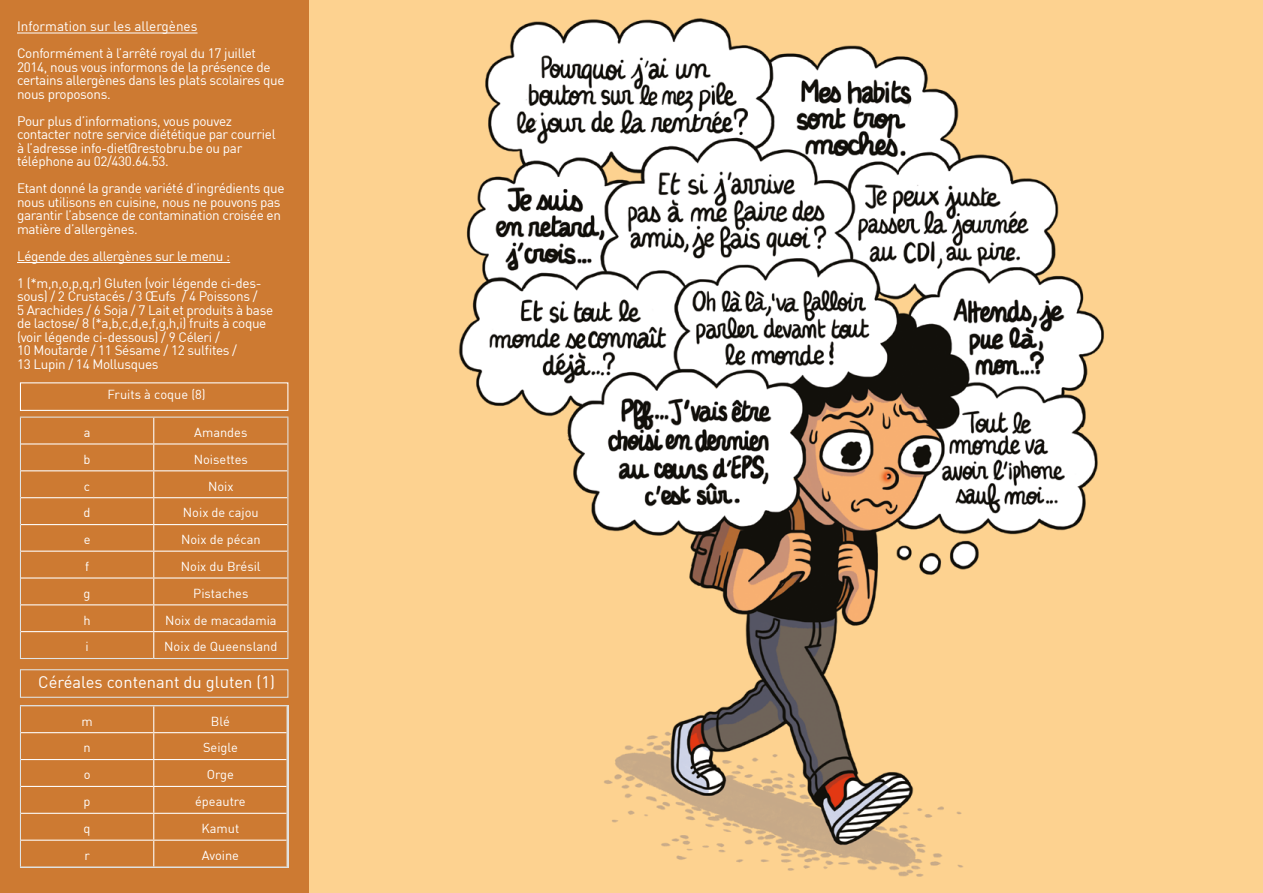
<style>
.page{position:relative;width:1263px;height:893px;background:#fff}
.page>*{position:absolute;margin:0;border:0;box-sizing:border-box;transform-origin:0 0}
.t1{font:16.5px "DIN";color:#fff}
.t2{font:13.5px/13.5px "DIN";letter-spacing:-.025em;color:#fff}
.t3{font:13.5px "DIN";color:#fff}
.t4{font:12.9px "DIN";color:#fff}
</style>
<div class="page">
<div style="left:276px;top:0;width:987px;height:893px;background:#fdd290"></div>
<img style="left:458px;top:18px;width:646px;height:859px">
<div style="left:0;top:0;width:308px;height:893px;background:#cd7a32"></div>
<svg style="left:21px;top:418px;width:266px;height:240px"></svg>
<hr style="left:21px;top:443px;width:133px;height:1px;background:#fff">
<hr style="left:154px;top:443px;width:133px;height:1px;background:#fff">
<hr style="left:21px;top:470px;width:133px;height:1px;background:#fff">
<hr style="left:154px;top:470px;width:133px;height:1px;background:#fff">
<hr style="left:21px;top:497px;width:133px;height:1px;background:#fff">
<hr style="left:154px;top:497px;width:133px;height:1px;background:#fff">
<hr style="left:21px;top:524px;width:133px;height:1px;background:#fff">
<hr style="left:154px;top:524px;width:133px;height:1px;background:#fff">
<hr style="left:21px;top:551px;width:133px;height:1px;background:#fff">
<hr style="left:154px;top:551px;width:133px;height:1px;background:#fff">
<hr style="left:21px;top:577px;width:133px;height:2px;background:#fff">
<hr style="left:154px;top:577px;width:133px;height:2px;background:#fff">
<hr style="left:21px;top:604px;width:133px;height:1px;background:#fff">
<hr style="left:154px;top:604px;width:133px;height:1px;background:#fff">
<hr style="left:21px;top:631px;width:133px;height:1px;background:#fff">
<hr style="left:154px;top:631px;width:133px;height:1px;background:#fff">
<svg style="left:153px;top:418px;width:1px;height:240px"></svg>
<hr style="left:20px;top:417px;width:134px;height:1px;background:#e1e3e3">
<hr style="left:154px;top:417px;width:134px;height:1px;background:#e1e3e3">
<svg style="left:20px;top:418px;width:1px;height:240px"></svg>
<svg style="left:287px;top:418px;width:1px;height:240px"></svg>
<hr style="left:20px;top:658px;width:134px;height:1px;background:#e1e3e3">
<hr style="left:154px;top:658px;width:134px;height:1px;background:#e1e3e3">
<hr style="left:20px;top:705px;width:134px;height:1px;background:#e1e3e3">
<hr style="left:154px;top:705px;width:134px;height:1px;background:#e1e3e3">
<svg style="left:20px;top:706px;width:268px;height:160px"></svg>
<hr style="left:20px;top:866px;width:134px;height:1px;background:#e1e3e3">
<hr style="left:154px;top:866px;width:134px;height:1px;background:#e1e3e3">
<div style="left:20px;top:382px;width:268px;height:29px;background:#cd7a32;border:1px solid #fff"></div>
<div style="left:20px;top:669px;width:268px;height:29px;background:#cd7a32;border:1px solid #e1e3e3"></div>
<hr style="left:17px;top:33px;width:180px;height:1px;background:#fff">
<hr style="left:17px;top:262px;width:213px;height:1px;background:#fff">
<p class="t3" style="left:17px;top:18px;width:182px">Information sur les allergènes</p>
<p class="t2" style="left:17px;top:46px;width:269px">Conformément à l’arrêté royal du 17 juillet 2014, nous vous informons de la présence de certains allergènes dans les plats scolaires que nous proposons.</p>
<p class="t2" style="left:17px;top:114px;width:260px">Pour plus d’informations, vous pouvez contacter notre service diététique par courriel à l’adresse info-diet@restobru.be ou par téléphone au 02/430.64.53.</p>
<p class="t2" style="left:17px;top:181px;width:269px">Etant donné la grande variété d’ingrédients que nous utilisons en cuisine, nous ne pouvons pas garantir l’absence de contamination croisée en matière d’allergènes.</p>
<p class="t2" style="left:17px;top:249px;width:215px">Légende des allergènes sur le menu :</p>
<p class="t2" style="left:17px;top:276px;width:246px">1 (*m,n,o,p,q,r) Gluten (voir légende ci-des&shy;sous) / 2 Crustacés / 3 Œufs / 4 Poissons /</p>
<p class="t2" style="left:17px;top:303px;width:258px">5 Arachides / 6 Soja / 7 Lait et produits à base de lactose/ 8 (*a,b,c,d,e,f,g,h,i) fruits à coque (voir légende ci-dessous) / 9 Céleri /</p>
<p class="t2" style="left:17px;top:343px;width:222px">10 Moutarde / 11 Sésame / 12 sulfites /</p>
<p class="t2" style="left:17px;top:357px;width:143px">13 Lupin / 14 Mollusques</p>
<p class="t4" style="left:108px;top:386px;width:100px">Fruits à coque (8)</p>
<p class="t4" style="left:84px;top:424px;width:8px">a</p>
<p class="t4" style="left:194px;top:424px;width:55px">Amandes</p>
<p class="t4" style="left:84px;top:451px;width:8px">b</p>
<p class="t4" style="left:194px;top:451px;width:56px">Noisettes</p>
<p class="t4" style="left:84px;top:478px;width:8px">c</p>
<p class="t4" style="left:208px;top:478px;width:27px">Noix</p>
<p class="t4" style="left:84px;top:505px;width:8px">d</p>
<p class="t4" style="left:183px;top:505px;width:77px">Noix de cajou</p>
<p class="t4" style="left:84px;top:531px;width:8px">e</p>
<p class="t4" style="left:181px;top:531px;width:81px">Noix de pécan</p>
<p class="t4" style="left:85px;top:558px;width:6px">f</p>
<p class="t4" style="left:181px;top:558px;width:81px">Noix du Brésil</p>
<p class="t4" style="left:84px;top:585px;width:8px">g</p>
<p class="t4" style="left:193px;top:585px;width:57px">Pistaches</p>
<p class="t4" style="left:84px;top:612px;width:9px">h</p>
<p class="t4" style="left:165px;top:612px;width:113px">Noix de macadamia</p>
<p class="t4" style="left:85px;top:639px;width:5px">i</p>
<p class="t4" style="left:164px;top:639px;width:115px">Noix de Queensland</p>
<p class="t1" style="left:38px;top:671px;width:238px">Céréales contenant du gluten (1)</p>
<p class="t4" style="left:81px;top:713px;width:13px">m</p>
<p class="t4" style="left:211px;top:713px;width:21px">Blé</p>
<p class="t4" style="left:84px;top:740px;width:9px">n</p>
<p class="t4" style="left:203px;top:740px;width:36px">Seigle</p>
<p class="t4" style="left:84px;top:767px;width:8px">o</p>
<p class="t4" style="left:207px;top:767px;width:29px">Orge</p>
<p class="t4" style="left:84px;top:793px;width:8px">p</p>
<p class="t4" style="left:195px;top:793px;width:52px">épeautre</p>
<p class="t4" style="left:84px;top:820px;width:8px">q</p>
<p class="t4" style="left:202px;top:820px;width:39px">Kamut</p>
<p class="t4" style="left:84px;top:847px;width:7px">r</p>
<p class="t4" style="left:202px;top:847px;width:39px">Avoine</p>
</div>
